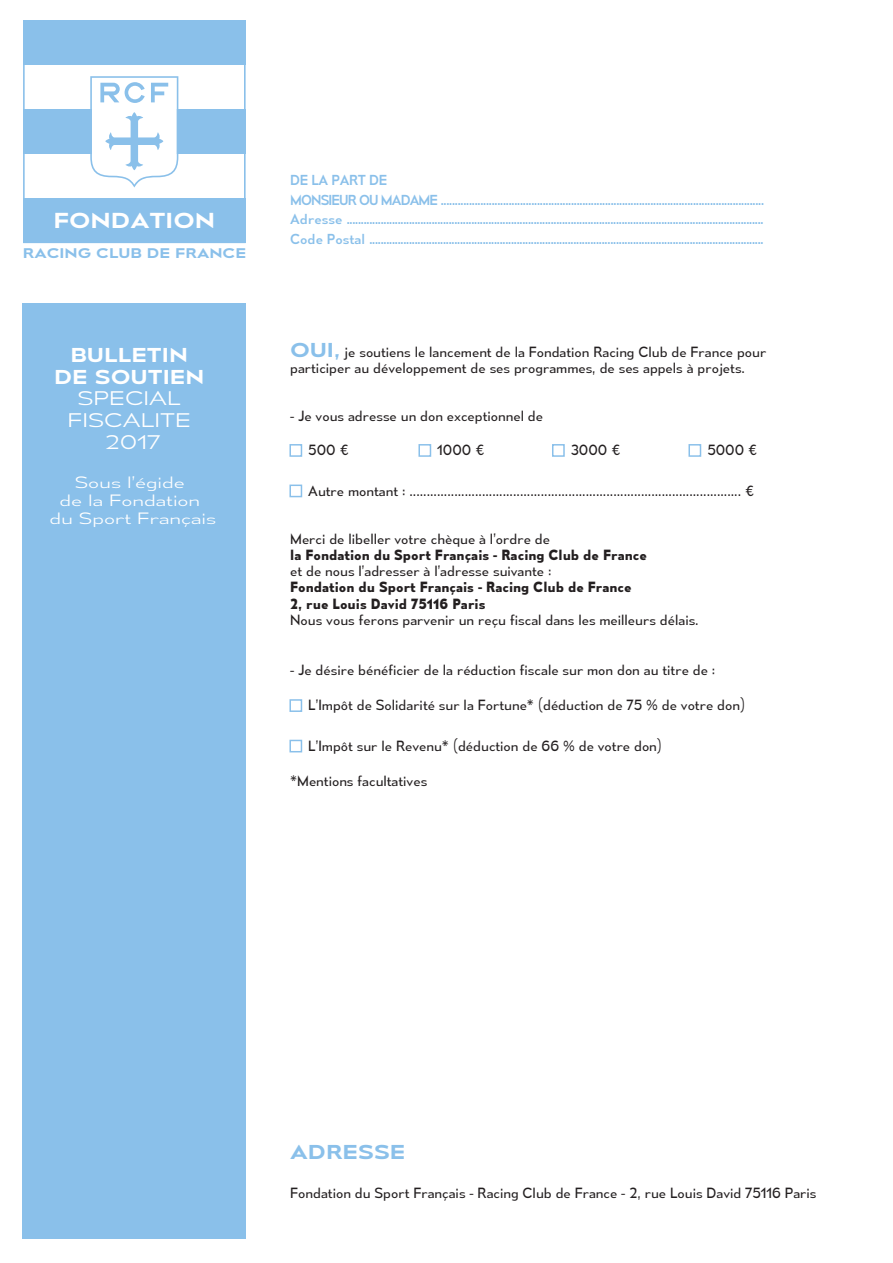
<style>
.page{position:relative;width:893px;height:1263px;background:#fff}
.page>*{position:absolute;margin:0;border:0;box-sizing:border-box;transform-origin:0 0}
.t1{font:19.35px "Mesmerize Ex Sb";color:#fff}
.t2{font:18px/21.6px "Mesmerize Ex Lt";color:#fff;text-align:center}
.t3{font:18px/21.6px "Mesmerize Ex Sb";color:#fff;text-align:center}
.t4{font:18px "Mesmerize Ex Sb";color:#8ac0ea}
.t5{font:15px/18px "Mesmerize Ex Lt";color:#fff;text-align:center}
.t6{font:13.5px/16.2px "Mesmerize Bk";color:#231f20}
.t7{font:13.5px/19.5px "Mesmerize Rg";letter-spacing:-.025em;color:#8ac0ea}
.t8{font:700 13.5px/16.2px "Mesmerize Rg";color:#231f20}
.t9{font:12.6px "Mesmerize Ex Sb";color:#8ac0ea}
.s1{font-family:"Mesmerize Ex Sb";font-size:18px;color:#8ac0ea}
</style>
<div class="page">
<div style="left:22px;top:303px;width:224px;height:936px;background:#8ac0ea"></div>
<svg style="left:23px;top:21px;width:223px;height:222px;fill:#8ac0ea"></svg>
<svg style="left:90px;top:76px;width:88px;height:111px"></svg>
<div style="left:289px;top:444px;width:13px;height:13px;border:1px solid #8ac0ea"></div>
<div style="left:289px;top:485px;width:13px;height:12px;border:1px solid #8ac0ea"></div>
<div style="left:289px;top:699px;width:13px;height:13px;border:1px solid #8ac0ea"></div>
<div style="left:289px;top:740px;width:13px;height:12px;border:1px solid #8ac0ea"></div>
<div style="left:418px;top:444px;width:13px;height:13px;border:1px solid #8ac0ea"></div>
<div style="left:552px;top:444px;width:13px;height:13px;border:1px solid #8ac0ea"></div>
<div style="left:688px;top:444px;width:13px;height:13px;border:1px solid #8ac0ea"></div>
<h1 class="t1" style="left:53px;top:209px;width:163px">FONDATION</h1>
<p class="t9" style="left:23px;top:245px;width:225px">RACING CLUB DE FRANCE</p>
<h2 class="t3" style="left:54px;top:344px;width:152px">BULLETIN<br>DE SOUTIEN</h2>
<h2 class="t2" style="left:67px;top:388px;width:125px">SPECIAL<br>FISCALITE<br>2017</h2>
<p class="t5" style="left:49px;top:473px;width:168px">Sous l’égide<br>de la Fondation du Sport Français</p>
<p class="t7" style="left:290px;top:170px;width:476px">DE LA PART DE<br>MONSIEUR OU MADAME ..................................................................................................................<br>Adresse ...................................................................................................................................................<br>Code Postal ...........................................................................................................................................</p>
<p class="t6" style="left:290px;top:343px;width:478px"><span class="s1">OUI,</span> je soutiens le lancement de la Fondation Racing Club de France pour participer au développement de ses programmes, de ses appels à projets.</p>
<p class="t6" style="left:290px;top:408px;width:254px">- Je vous adresse un don exceptionnel de</p>
<p class="t6" style="left:308px;top:442px;width:42px">500 €</p>
<p class="t6" style="left:308px;top:482px;width:448px">Autre montant : ................................................................................................ €</p>
<p class="t6" style="left:437px;top:442px;width:49px">1000 €</p>
<p class="t6" style="left:571px;top:442px;width:52px">3000 €</p>
<p class="t6" style="left:707px;top:442px;width:52px">5000 €</p>
<p class="t6" style="left:290px;top:530px;width:261px">Merci de libeller votre chèque à l’ordre de</p>
<p class="t8" style="left:290px;top:546px;width:358px">la Fondation du Sport Français - Racing Club de France</p>
<p class="t6" style="left:290px;top:563px;width:263px">et de nous l’adresser à l’adresse suivante :</p>
<p class="t8" style="left:290px;top:579px;width:343px">Fondation du Sport Français - Racing Club de France<br>2, rue Louis David 75116 Paris</p>
<p class="t6" style="left:290px;top:611px;width:410px">Nous vous ferons parvenir un reçu fiscal dans les meilleurs délais.</p>
<p class="t6" style="left:290px;top:662px;width:427px">- Je désire bénéficier de la réduction fiscale sur mon don au titre de :</p>
<p class="t6" style="left:308px;top:697px;width:438px">L’Impôt de Solidarité sur la Fortune* (déduction de 75 % de votre don)</p>
<p class="t6" style="left:308px;top:737px;width:355px">L’Impôt sur le Revenu* (déduction de 66 % de votre don)</p>
<p class="t6" style="left:290px;top:773px;width:139px">*Mentions facultatives</p>
<h2 class="t4" style="left:290px;top:1141px;width:117px">ADRESSE</h2>
<p class="t6" style="left:290px;top:1184px;width:528px">Fondation du Sport Français - Racing Club de France - 2, rue Louis David 75116 Paris</p>
</div>
